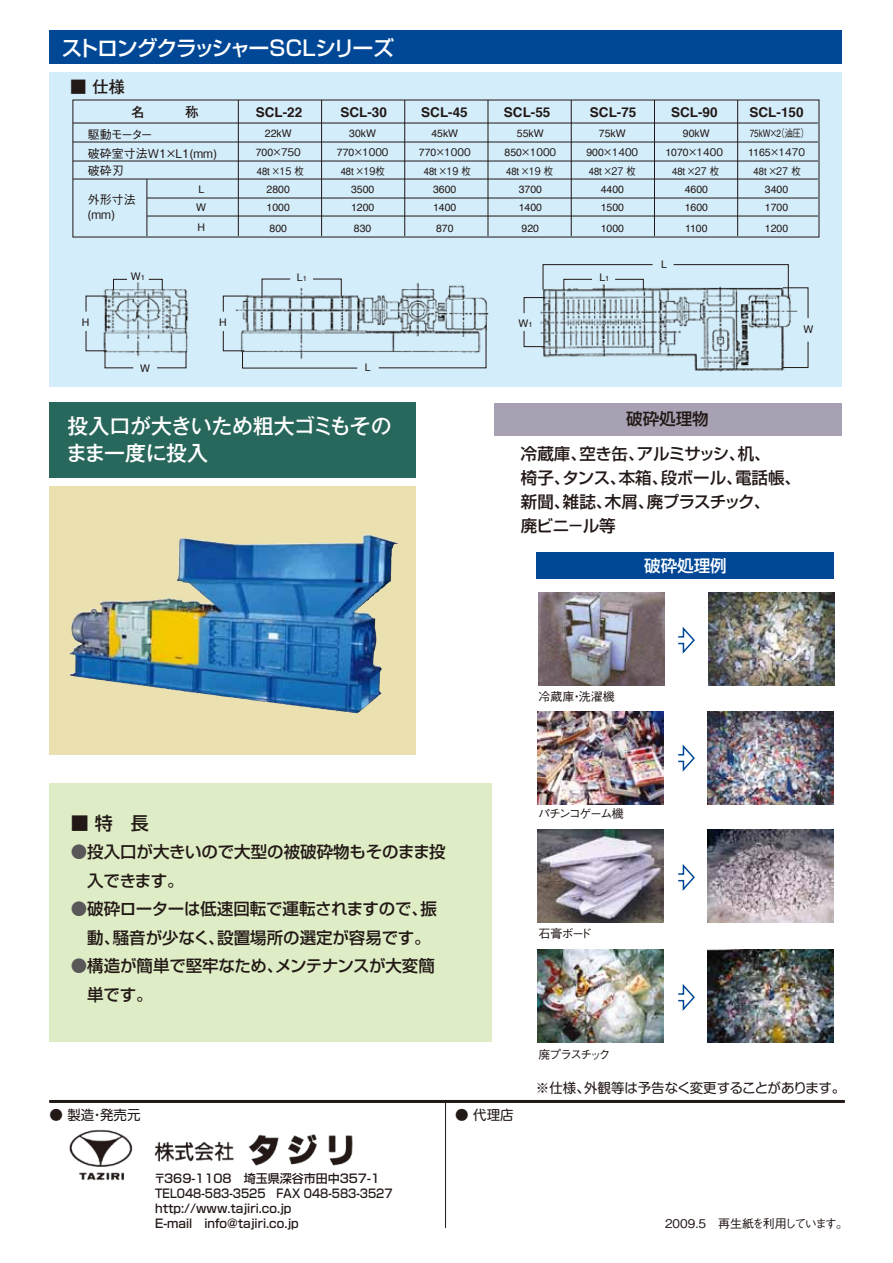
<style>
.page{position:relative;width:893px;height:1263px;background:#fff}
.page>*{position:absolute;margin:0;border:0;box-sizing:border-box;transform-origin:0 0}
.t1{font:500 21px/27px "Gothic MB101 Pro";letter-spacing:-.015em;color:#fff}
.t2{font:500 21px "Shin Go Pro";letter-spacing:-.065em;color:#fff}
.t3{font:500 18px "Shin Go Pro";color:#221815}
.t4{font:500 16.5px/24px "Shin Go Pro";letter-spacing:-.01em;color:#221815}
.t5{font:500 16.5px "Shin Go Pro";color:#fff}
.t6{font:700 16.5px "Futo Go B101 Pro";color:#221815}
.t7{font:700 13.5px "Helvetica";color:#221815}
.t8{font:13.5px "Shin M Go Pro";letter-spacing:-.005em;color:#221815}
.t9{font:500 12px/15px "Shin Go Pro";color:#221815}
.t10{font:500 12px/14.4px "Gothic BBB Pro";letter-spacing:-.05em;color:#221815}
.t11{font:500 12px "Gothic BBB Pro";letter-spacing:-.115em;color:#221815}
.t12{font:500 12px "Gothic BBB Pro";color:#221815}
.t13{font:500 12px "Gothic BBB Pro";letter-spacing:-.125em;color:#221815}
.t14{font:500 12px "Gothic BBB Pro";letter-spacing:-.165em;color:#221815}
.t15{font:10.5px/18px "Helvetica";color:#221815}
.t16{font:500 10.5px/19px "Gothic BBB Pro";color:#221815}
.t17{font:500 10.5px "Gothic BBB Pro";color:#221815;scale:.9 1}
.t18{font:10.5px "Helvetica";color:#221815;scale:.78 1}
.s1{font-family:"Gothic BBB Pro";font-weight:500}
.s2{font-family:"Helvetica";font-weight:400}
.s3{font-size:7.5px}
.s4{color:#595757}
</style>
<div class="page">
<img style="left:69px;top:1129px;width:284px;height:52px">
<div style="left:50px;top:73px;width:792px;height:314px;background:#d3edfb"></div>
<div style="left:50px;top:31px;width:792px;height:33px;background:#004896"></div>
<div style="left:494px;top:404px;width:348px;height:32px;background:#a7a1b3"></div>
<div style="left:536px;top:552px;width:297px;height:27px;background:#004896"></div>
<div style="left:50px;top:402px;width:366px;height:75px;background:#28675b"></div>
<img style="left:50px;top:486px;width:366px;height:269px">
<div style="left:50px;top:783px;width:442px;height:258px;background:#dfedc6"></div>
<svg style="left:678px;top:626px;width:17px;height:28px"></svg>
<svg style="left:678px;top:744px;width:17px;height:28px"></svg>
<svg style="left:678px;top:864px;width:17px;height:27px"></svg>
<svg style="left:678px;top:984px;width:17px;height:27px"></svg>
<img style="left:176px;top:534px;width:194px;height:67px">
<img style="left:538px;top:592px;width:126px;height:93px">
<img style="left:708px;top:592px;width:126px;height:93px">
<img style="left:537px;top:711px;width:126px;height:93px">
<img style="left:707px;top:711px;width:126px;height:93px">
<img style="left:537px;top:829px;width:126px;height:93px">
<img style="left:707px;top:829px;width:126px;height:93px">
<img style="left:537px;top:949px;width:126px;height:93px">
<img style="left:707px;top:949px;width:126px;height:93px">
<svg style="left:72px;top:99px;width:748px;height:139px"></svg>
<hr style="left:238px;top:100px;width:1px;height:136px;background:#221815">
<hr style="left:321px;top:100px;width:1px;height:136px;background:#221815">
<hr style="left:404px;top:100px;width:1px;height:136px;background:#221815">
<hr style="left:488px;top:100px;width:1px;height:136px;background:#221815">
<hr style="left:571px;top:100px;width:1px;height:136px;background:#221815">
<hr style="left:654px;top:100px;width:1px;height:136px;background:#221815">
<hr style="left:737px;top:100px;width:1px;height:136px;background:#221815">
<hr style="left:147px;top:179px;width:1px;height:57px;background:#221815">
<hr style="left:73px;top:123px;width:745px;height:1px;background:#221815">
<hr style="left:73px;top:142px;width:745px;height:1px;background:#221815">
<hr style="left:73px;top:161px;width:745px;height:1px;background:#221815">
<hr style="left:73px;top:179px;width:745px;height:1px;background:#221815">
<hr style="left:147px;top:198px;width:671px;height:1px;background:#221815">
<hr style="left:147px;top:216px;width:671px;height:1px;background:#221815">
<img style="left:95px;top:276px;width:708px;height:96px">
<svg style="left:113px;top:279px;width:14px;height:11px"></svg>
<svg style="left:148px;top:279px;width:15px;height:11px"></svg>
<svg style="left:262px;top:279px;width:29px;height:17px"></svg>
<svg style="left:313px;top:279px;width:29px;height:17px"></svg>
<svg style="left:157px;top:351px;width:29px;height:17px"></svg>
<svg style="left:86px;top:331px;width:48px;height:37px"></svg>
<svg style="left:86px;top:296px;width:21px;height:16px"></svg>
<svg style="left:782px;top:341px;width:26px;height:27px"></svg>
<svg style="left:524px;top:331px;width:21px;height:16px"></svg>
<svg style="left:524px;top:297px;width:21px;height:16px"></svg>
<svg style="left:223px;top:296px;width:26px;height:16px"></svg>
<svg style="left:378px;top:325px;width:108px;height:43px"></svg>
<svg style="left:223px;top:331px;width:135px;height:37px"></svg>
<svg style="left:543px;top:264px;width:110px;height:26px"></svg>
<svg style="left:673px;top:264px;width:135px;height:54px"></svg>
<hr style="left:49px;top:1100px;width:796px;height:3px;background:#221815">
<hr style="left:445px;top:1102px;width:1px;height:126px;background:#221815">
<p class="t2" style="left:62px;top:31px;width:334px">ストロングクラッシャーSCLシリーズ</p>
<p class="t6" style="left:70px;top:73px;width:56px">■ 仕様</p>
<p class="t7" style="left:256px;top:100px;width:48px">SCL-22</p>
<p class="t7" style="left:340px;top:100px;width:48px">SCL-30</p>
<p class="t7" style="left:421px;top:100px;width:48px">SCL-45</p>
<p class="t7" style="left:504px;top:100px;width:48px">SCL-55</p>
<p class="t7" style="left:590px;top:100px;width:48px">SCL-75</p>
<p class="t7" style="left:671px;top:100px;width:48px">SCL-90</p>
<p class="t7" style="left:749px;top:100px;width:56px">SCL-150</p>
<p class="t10" style="left:88px;top:125px;width:67px">駆動モーター</p>
<p class="t18" style="left:750px;top:124px;width:77px">75kW<span class="s1">×</span>2<span class="s1">（油圧）</span></p>
<p class="t12" style="left:88px;top:143px;width:131px">破砕室寸法W1×L1(mm)</p>
<p class="t16" style="left:665px;top:141px;width:59px"><span class="s2">1070</span>×1400</p>
<p class="t16" style="left:748px;top:141px;width:58px"><span class="s2">1165</span>×1470</p>
<p class="t10" style="left:88px;top:161px;width:37px">破砕刃</p>
<p class="t15" style="left:685px;top:180px;width:25px">4600</p>
<p class="t15" style="left:765px;top:180px;width:25px">3400</p>
<p class="t15" style="left:685px;top:198px;width:25px">1600</p>
<p class="t15" style="left:765px;top:198px;width:25px">1700</p>
<p class="t15" style="left:265px;top:124px;width:28px">22kW</p>
<p class="t15" style="left:683px;top:124px;width:28px">90kW</p>
<p class="t16" style="left:337px;top:141px;width:53px"><span class="s2">770</span>×1000</p>
<p class="t15" style="left:351px;top:180px;width:25px">3500<br>1200</p>
<p class="t15" style="left:354px;top:219px;width:19px">830</p>
<p class="t15" style="left:349px;top:124px;width:28px">30kW</p>
<p class="t15" style="left:431px;top:124px;width:28px">45kW</p>
<p class="t15" style="left:517px;top:124px;width:28px">55kW</p>
<p class="t15" style="left:599px;top:124px;width:28px">75kW</p>
<p class="t16" style="left:419px;top:141px;width:53px"><span class="s2">770</span>×1000</p>
<p class="t15" style="left:433px;top:180px;width:25px">3600<br>1400</p>
<p class="t15" style="left:436px;top:219px;width:19px">870</p>
<p class="t16" style="left:504px;top:141px;width:53px"><span class="s2">850</span>×1000</p>
<p class="t15" style="left:519px;top:180px;width:25px">3700<br>1400</p>
<p class="t15" style="left:522px;top:219px;width:19px">920</p>
<p class="t16" style="left:586px;top:141px;width:53px"><span class="s2">900</span>×1400</p>
<p class="t15" style="left:601px;top:180px;width:25px">4400<br>1500</p>
<p class="t15" style="left:601px;top:219px;width:25px">1000</p>
<p class="t16" style="left:256px;top:141px;width:50px"><span class="s2">700</span>×750<br><span class="s2">48t</span> ×15 枚</p>
<p class="t17" style="left:341px;top:163px;width:51px"><span class="s2">48t</span> ×19枚</p>
<p class="t17" style="left:424px;top:163px;width:54px"><span class="s2">48t</span> ×19 枚</p>
<p class="t17" style="left:506px;top:163px;width:54px"><span class="s2">48t</span> ×19 枚</p>
<p class="t17" style="left:589px;top:163px;width:54px"><span class="s2">48t</span> ×27 枚</p>
<p class="t17" style="left:672px;top:163px;width:54px"><span class="s2">48t</span> ×27 枚</p>
<p class="t17" style="left:753px;top:163px;width:54px"><span class="s2">48t</span> ×27 枚</p>
<p class="t15" style="left:198px;top:180px;width:7px">L</p>
<p class="t15" style="left:267px;top:180px;width:25px">2800</p>
<p class="t15" style="left:196px;top:197px;width:11px;line-height:19.5px">W<br>H</p>
<p class="t15" style="left:267px;top:197px;width:25px;line-height:21px">1000<br>800</p>
<p class="t10" style="left:88px;top:191px;width:49px">外形寸法(mm)</p>
<p class="t15" style="left:685px;top:219px;width:24px">1100</p>
<p class="t15" style="left:765px;top:219px;width:25px">1200</p>
<p class="t15" style="left:661px;top:255px;width:7px">L</p>
<p class="t15" style="left:131px;top:267px;width:16px">W<span class="s3">1</span></p>
<p class="t15" style="left:297px;top:268px;width:12px">L<span class="s3">1</span></p>
<p class="t15" style="left:599px;top:268px;width:12px">L<span class="s3">1</span></p>
<p class="t15" style="left:82px;top:313px;width:9px">H</p>
<p class="t15" style="left:219px;top:313px;width:9px">H</p>
<p class="t15" style="left:519px;top:314px;width:16px">W<span class="s3">1</span></p>
<p class="t15" style="left:804px;top:320px;width:11px">W</p>
<p class="t15" style="left:140px;top:359px;width:11px">W</p>
<p class="t15" style="left:365px;top:358px;width:7px">L</p>
<p class="t1" style="left:66px;top:410px;width:327px">投入口が大きいため粗大ゴミもそのまま一度に投入</p>
<p class="t4" style="left:626px;top:404px;width:84px">破砕処理物</p>
<p class="t4" style="left:521px;top:440px;width:282px">冷蔵庫、空き缶、アルミサッシ、机、<br>椅子、タンス、本箱、段ボール、電話帳、新聞、雑誌、木屑、廃プラスチック、<br>廃ビニ－ル等</p>
<p class="t5" style="left:644px;top:552px;width:84px">破砕処理例</p>
<p class="t3" style="left:71px;top:808px;width:79px">■ 特　長</p>
<p class="t4" style="left:71px;top:835px;width:376px;line-height:28.5px"><span class="s4">●</span>投入口が大きいので大型の被破砕物もそのまま投　入できます。</p>
<p class="t4" style="left:71px;top:892px;width:368px;line-height:28.5px"><span class="s4">●</span>破砕ローターは低速回転で運転されますので、振　動、騒音が少なく、設置場所の選定が容易です。</p>
<p class="t4" style="left:71px;top:949px;width:366px;line-height:28.5px"><span class="s4">●</span>構造が簡単で堅牢なため、メンテナンスが大変簡　単です。</p>
<p class="t10" style="left:538px;top:687px;width:78px">冷蔵庫・洗濯機</p>
<p class="t13" style="left:538px;top:804px;width:87px">パチンコゲーム機</p>
<p class="t10" style="left:538px;top:924px;width:55px">石膏ボード</p>
<p class="t14" style="left:538px;top:1044px;width:73px">廃プラスチック</p>
<p class="t8" style="left:49px;top:1103px;width:93px">● 製造・発売元</p>
<p class="t8" style="left:455px;top:1103px;width:60px">● 代理店</p>
<p class="t9" style="left:154px;top:1170px;width:240px">〒369-1108　埼玉県深谷市田中357-1<br>TEL048-583-3525　FAX 048-583-3527 http://www.tajiri.co.jp<br>E-mail　info＠tajiri.co.jp　</p>
<p class="t8" style="left:536px;top:1076px;width:311px">※仕様、外観等は予告なく変更することがあります。</p>
<p class="t11" style="left:665px;top:1214px;width:185px">2009.5　再生紙を利用しています。</p>
</div>
